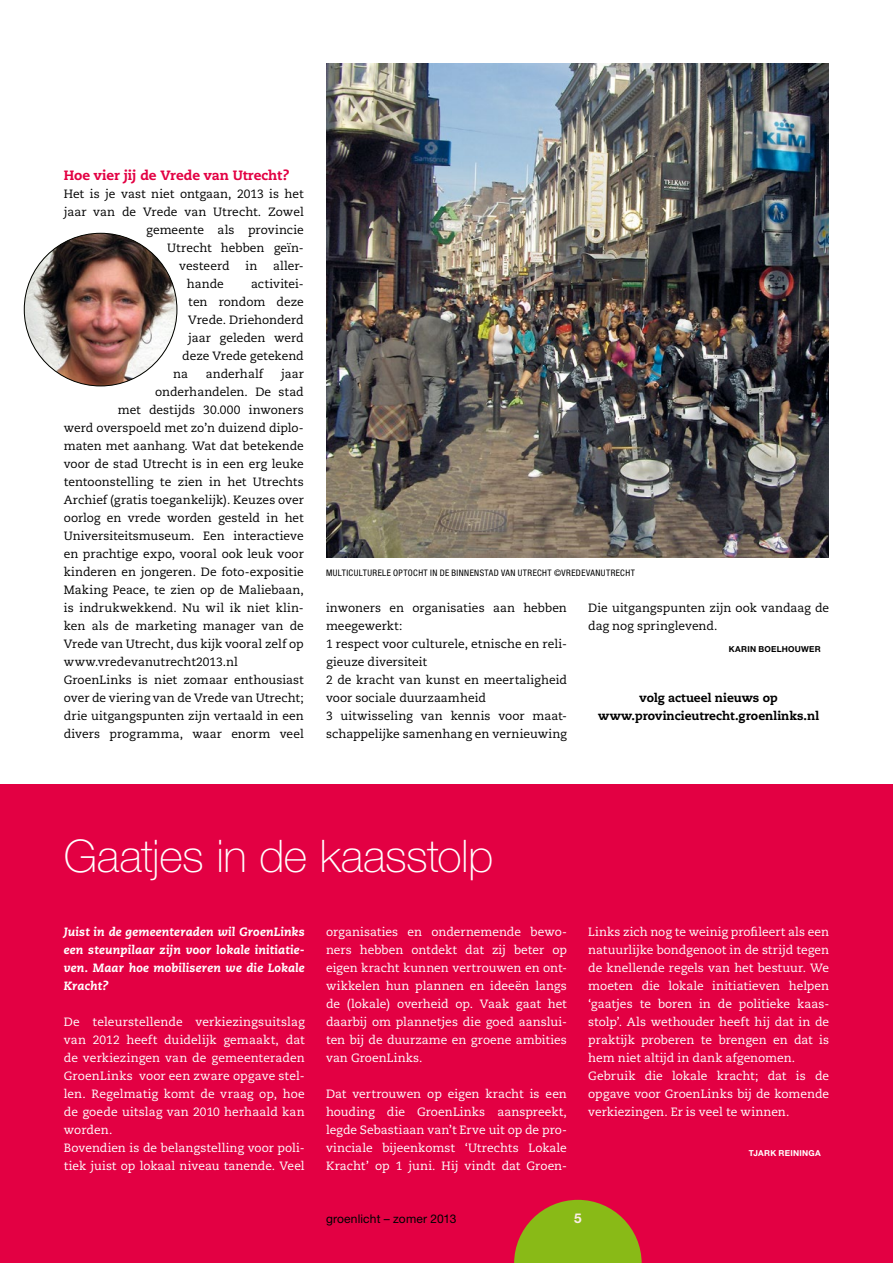
<style>
.page{position:relative;width:893px;height:1263px;background:#fff}
.page>*{position:absolute;margin:0;border:0;box-sizing:border-box;transform-origin:0 0}
.t1{font:100 45px "Helvetica Neue";letter-spacing:-.01em;color:#fff}
.t2{font:800 13.5px "Caecilia";letter-spacing:-.005em;color:#e30043}
.t3{font:700 13.5px "Helvetica Neue";color:#fdedea}
.t4{font:12px/18px "Caecilia";color:#000}
.t5{font:12px/18px "Caecilia";letter-spacing:.005em;color:#fff}
.t6{font:italic 800 12px/18px "Caecilia";letter-spacing:.01em;color:#fff;text-align:justify}
.t7{font:800 12px/18px "Caecilia";color:#000;text-align:center}
.t8{font:12px "Helvetica Neue";letter-spacing:.01em;color:#000}
.t9{font:condensed 9px "Helvetica Neue";letter-spacing:.05em;color:#000}
.t10{font:700 8.25px "Helvetica Neue";letter-spacing:.03em;color:#000}
.t11{font:700 8.25px "Helvetica Neue";letter-spacing:.035em;color:#fff}
</style>
<div class="page">
<div style="left:0;top:784px;width:893px;height:479px;background:#e30043"></div>
<svg style="left:514px;top:1200px;width:128px;height:63px"></svg>
<img style="left:24px;top:233px;width:153px;height:153px;border-radius:76px">
<img style="left:326px;top:64px;width:503px;height:494px">
<p class="t2" style="left:64px;top:167px;width:227px">Hoe vier jij de Vrede van Utrecht?</p>
<p class="t4" style="left:64px;top:185px;width:241px">Het is je vast niet ontgaan, 2013 is het</p>
<p class="t4" style="left:64px;top:203px;width:242px">jaar van de Vrede van Utrecht. Zowel</p>
<p class="t4" style="left:146px;top:221px;width:159px">gemeente als provincie</p>
<p class="t4" style="left:167px;top:239px;width:138px">Utrecht hebben geïn-</p>
<p class="t4" style="left:179px;top:257px;width:52px">vesteerd</p>
<p class="t4" style="left:245px;top:257px;width:13px">in</p>
<p class="t4" style="left:273px;top:257px;width:32px">aller-</p>
<p class="t4" style="left:187px;top:275px;width:39px">hande</p>
<p class="t4" style="left:251px;top:275px;width:54px">activitei-</p>
<p class="t4" style="left:188px;top:293px;width:117px">ten rondom deze</p>
<p class="t4" style="left:188px;top:311px;width:117px">Vrede. Driehonderd</p>
<p class="t4" style="left:188px;top:329px;width:117px">jaar geleden werd</p>
<p class="t4" style="left:182px;top:347px;width:123px">deze Vrede getekend</p>
<p class="t4" style="left:173px;top:365px;width:16px">na</p>
<p class="t4" style="left:206px;top:365px;width:59px">anderhalf</p>
<p class="t4" style="left:281px;top:365px;width:24px">jaar</p>
<p class="t4" style="left:155px;top:383px;width:150px">onderhandelen. De stad</p>
<p class="t4" style="left:118px;top:401px;width:187px">met destijds 30.000 inwoners</p>
<p class="t4" style="left:64px;top:419px;width:241px">werd overspoeld met zo’n duizend diplo-</p>
<p class="t4" style="left:64px;top:437px;width:242px">maten met aanhang. Wat dat betekende</p>
<p class="t4" style="left:64px;top:455px;width:241px">voor de stad Utrecht is in een erg leuke</p>
<p class="t4" style="left:64px;top:473px;width:241px">tentoonstelling te zien in het Utrechts</p>
<p class="t4" style="left:64px;top:491px;width:242px">Archief (gratis toegankelijk). Keuzes over</p>
<p class="t4" style="left:64px;top:509px;width:242px">oorlog en vrede worden gesteld in het</p>
<p class="t4" style="left:64px;top:527px;width:242px">Universiteitsmuseum. Een interactieve</p>
<p class="t4" style="left:64px;top:545px;width:241px">en prachtige expo, vooral ook leuk voor</p>
<p class="t4" style="left:64px;top:563px;width:242px">kinderen en jongeren. De foto-expositie</p>
<p class="t4" style="left:64px;top:581px;width:241px">Making Peace, te zien op de Maliebaan,</p>
<p class="t4" style="left:64px;top:599px;width:241px">is indrukwekkend. Nu wil ik niet klin-</p>
<p class="t4" style="left:64px;top:617px;width:242px">ken als de marketing manager van de</p>
<p class="t4" style="left:64px;top:635px;width:241px">Vrede van Utrecht, dus kijk vooral zelf op</p>
<p class="t4" style="left:64px;top:653px;width:176px">www.vredevanutrecht2013.nl</p>
<p class="t4" style="left:64px;top:671px;width:241px">GroenLinks is niet zomaar enthousiast</p>
<p class="t4" style="left:64px;top:689px;width:242px">over de viering van de Vrede van Utrecht;</p>
<p class="t4" style="left:64px;top:707px;width:242px">drie uitgangspunten zijn vertaald in een</p>
<p class="t4" style="left:64px;top:725px;width:241px">divers programma, waar enorm veel</p>
<p class="t9" style="left:326px;top:567px;width:310px">MULTICULTURELE OPTOCHT IN DE BINNENSTAD VAN UTRECHT ©VREDEVANUTRECHT</p>
<p class="t4" style="left:326px;top:599px;width:242px">inwoners en organisaties aan hebben meegewerkt:<br>1 respect voor culturele, etnische en reli&shy;gieuze diversiteit<br>2 de kracht van kunst en meertaligheid voor sociale duurzaamheid<br>3 uitwisseling van kennis voor maat&shy;schappelijke samenhang en vernieuwing</p>
<p class="t4" style="left:588px;top:599px;width:242px">Die uitgangspunten zijn ook vandaag de dag nog springlevend.</p>
<p class="t10" style="left:729px;top:644px;width:93px">KARIN BOELHOUWER</p>
<p class="t7" style="left:598px;top:689px;width:223px">volg actueel nieuws op www.provincieutrecht.groenlinks.nl</p>
<h1 class="t1" style="left:64px;top:830px;width:431px">Gaatjes in de kaasstolp</h1>
<p class="t6" style="left:64px;top:923px;width:242px">Juist in de gemeenteraden wil GroenLinks een steunpilaar zijn voor lokale initiatie&shy;ven. Maar hoe mobiliseren we die Lokale Kracht?</p>
<p class="t5" style="left:64px;top:1013px;width:242px">De teleurstellende verkiezingsuitslag van 2012 heeft duidelijk gemaakt, dat de verkiezingen van de gemeenteraden GroenLinks voor een zware opgave stel&shy;len. Regelmatig komt de vraag op, hoe de goede uitslag van 2010 herhaald kan worden.<br>Bovendien is de belangstelling voor poli&shy;tiek juist op lokaal niveau tanende. Veel</p>
<p class="t5" style="left:326px;top:923px;width:242px;text-align:justify">organisaties en ondernemende bewo&shy;ners hebben ontdekt dat zij beter op eigen kracht kunnen vertrouwen en ont&shy;wikkelen hun plannen en ideeën langs de (lokale) overheid op. Vaak gaat het daarbij om plannetjes die goed aanslui&shy;ten bij de duurzame en groene ambities van GroenLinks.</p>
<p class="t5" style="left:326px;top:1085px;width:242px;text-align:justify">Dat vertrouwen op eigen kracht is een houding die GroenLinks aanspreekt, legde Sebastiaan van’t Erve uit op de pro&shy;vinciale bijeenkomst ‘Utrechts Lokale Kracht’ op 1 juni. Hij vindt dat Groen-</p>
<p class="t5" style="left:588px;top:923px;width:242px">Links zich nog te weinig profileert als een natuurlijke bondgenoot in de strijd tegen de knellende regels van het bestuur. We moeten die lokale initiatieven helpen ‘gaatjes te boren in de politieke kaas&shy;stolp’. Als wethouder heeft hij dat in de praktijk proberen te brengen en dat is hem niet altijd in dank afgenomen.<br>Gebruik die lokale kracht; dat is de opgave voor GroenLinks bij de komende verkiezingen. Er is veel te winnen.</p>
<p class="t11" style="left:749px;top:1148px;width:72px">TJARK REININGA</p>
<p class="t8" style="left:326px;top:1211px;width:132px">groenlicht – zomer 2013</p>
<p class="t3" style="left:574px;top:1210px;width:9px">5</p>
</div>
